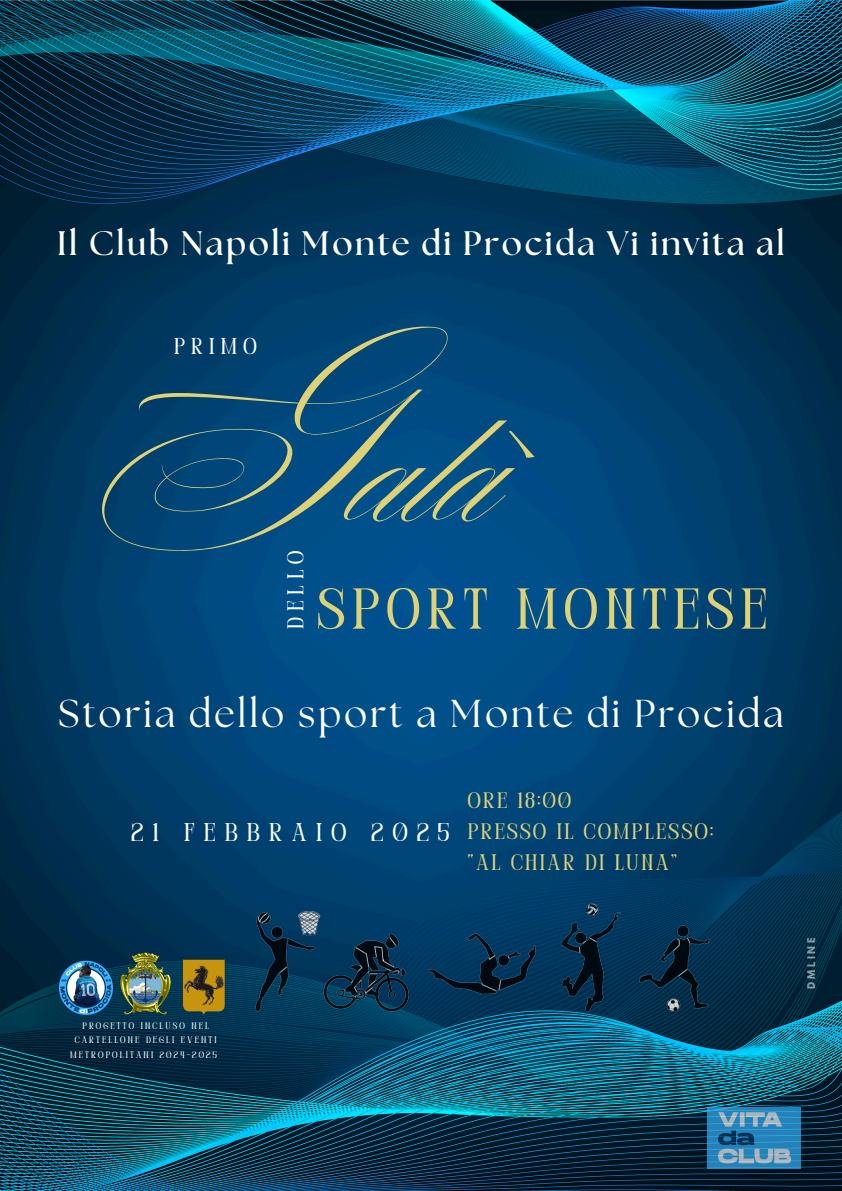
<style>
.page{position:relative;width:842px;height:1191px;background:#fff}
.page>*{position:absolute;margin:0;border:0;box-sizing:border-box;transform-origin:0 0}
.t1{font:158.6px "Blosta Script";color:#dfd175}
.t2{font:57.5px "Perandoryv 2";letter-spacing:.125em;color:#dfd175}
.t3{font:38.8px "The Seasons";letter-spacing:.07em;color:#fff}
.t4{font:700 33.9px "The Seasons";letter-spacing:.07em;color:#fff}
.t5{font:25.7px "Perandoryv 2";letter-spacing:.365em;color:#fff}
.t6{font:22.9px "Perandoryv 2";letter-spacing:.275em;color:#fff}
.t7{font:22.4px/30.8px "Perandoryv 2";letter-spacing:.11em;color:#dfd175}
.t8{font:700 9.6px "League Spartan";letter-spacing:.275em;color:#fff}
.t9{font:9.4px/14.1px "Perandoryv 2";letter-spacing:.23em;color:#fff;text-align:center}
</style>
<div class="page">
<img style="left:0;top:0;width:842px;height:1190px">
<img style="left:54px;top:951px;width:65px;height:71px">
<img style="left:119px;top:951px;width:53px;height:64px">
<img style="left:178px;top:957px;width:26px;height:58px">
<img style="left:707px;top:1106px;width:93px;height:62px">
<img style="left:204px;top:881px;width:561px;height:166px">
<h4 class="t4" style="left:57px;top:228px;width:729px">Il Club Napoli Monte di Procida Vi invita al</h4>
<h3 class="t1" style="left:91px;top:374px;width:416px">Galà</h3>
<h5 class="t2" style="left:318px;top:585px;width:450px">SPORT MONTESE</h5>
<h6 class="t6" style="left:174px;top:337px;width:84px">PRIMO</h6>
<h2 class="t6" style="left:286px;top:629px;width:80px;rotate:-90deg">DELLO</h2>
<p class="t3" style="left:58px;top:696px;width:727px">Storia dello sport a Monte di Procida</p>
<h1 class="t5" style="left:131px;top:821px;width:319px">21 FEBBRAIO 2025</h1>
<h6 class="t7" style="left:468px;top:787px;width:247px">ORE 18:00<br>PRESSO IL COMPLESSO: “AL CHIAR DI LUNA”</h6>
<h6 class="t9" style="left:70px;top:1019px;width:148px">PROGETTO INCLUSO NEL<br>CARTELLONE DEGLI EVENTI<br>METROPOLITANI 2024-2025</h6>
<p class="t8" style="left:806px;top:988px;width:53px;rotate:-90deg">DMLINE</p>
</div>
